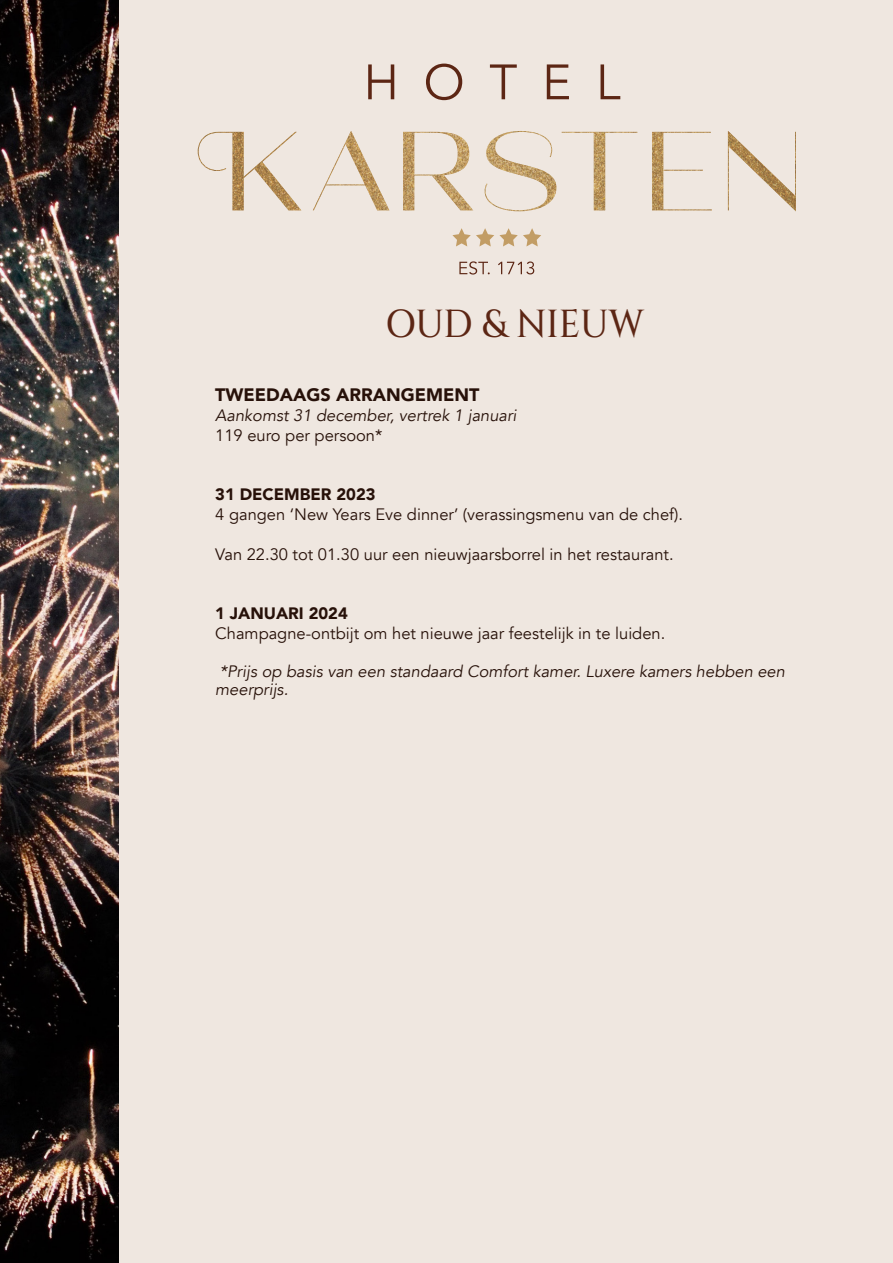
<style>
.page{position:relative;width:893px;height:1263px;background:#efe7e0}
.page>*{position:absolute;margin:0;border:0;box-sizing:border-box;transform-origin:0 0}
.t1{font:500 39px "Cinzel";letter-spacing:-.005em;color:#5c2614;scale:.92 1}
.t2{font:900 18px "Avenir";color:#271109}
.t3{font:16.5px "Avenir";color:#271109}
.t4{font:italic 16.5px/18px "Avenir";color:#271109}
.t5{font:900 16.5px "Avenir";color:#271109}
</style>
<div class="page">
<img style="left:0;top:0;width:118px;height:1263px">
<svg style="left:459px;top:261px;width:75px;height:14px"></svg>
<svg style="left:452px;top:228px;width:89px;height:18px"></svg>
<img style="left:198px;top:131px;width:598px;height:80px">
<svg style="left:368px;top:64px;width:252px;height:36px"></svg>
<p class="t1" style="left:385px;top:299px;width:282px">OUD &amp; NIEUW</p>
<p class="t2" style="left:215px;top:380px;width:266px">TWEEDAAGS ARRANGEMENT</p>
<p class="t4" style="left:215px;top:407px;width:303px">Aankomst 31 december, vertrek 1 januari</p>
<p class="t3" style="left:215px;top:425px;width:169px">119 euro per persoon*</p>
<p class="t5" style="left:215px;top:480px;width:162px">31 DECEMBER 2023</p>
<p class="t3" style="left:215px;top:505px;width:469px">4 gangen ‘New Years Eve dinner’ (verassingsmenu van de chef).</p>
<p class="t3" style="left:215px;top:544px;width:460px">Van 22.30 tot 01.30 uur een nieuwjaarsborrel in het restaurant.</p>
<p class="t5" style="left:215px;top:599px;width:134px">1 JANUARI 2024</p>
<p class="t3" style="left:215px;top:623px;width:452px">Champagne-ontbijt om het nieuwe jaar feestelijk in te luiden.</p>
<p class="t4" style="left:215px;top:662px;width:571px">*Prijs op basis van een standaard Comfort kamer. Luxere kamers hebben een meerprijs.</p>
</div>
